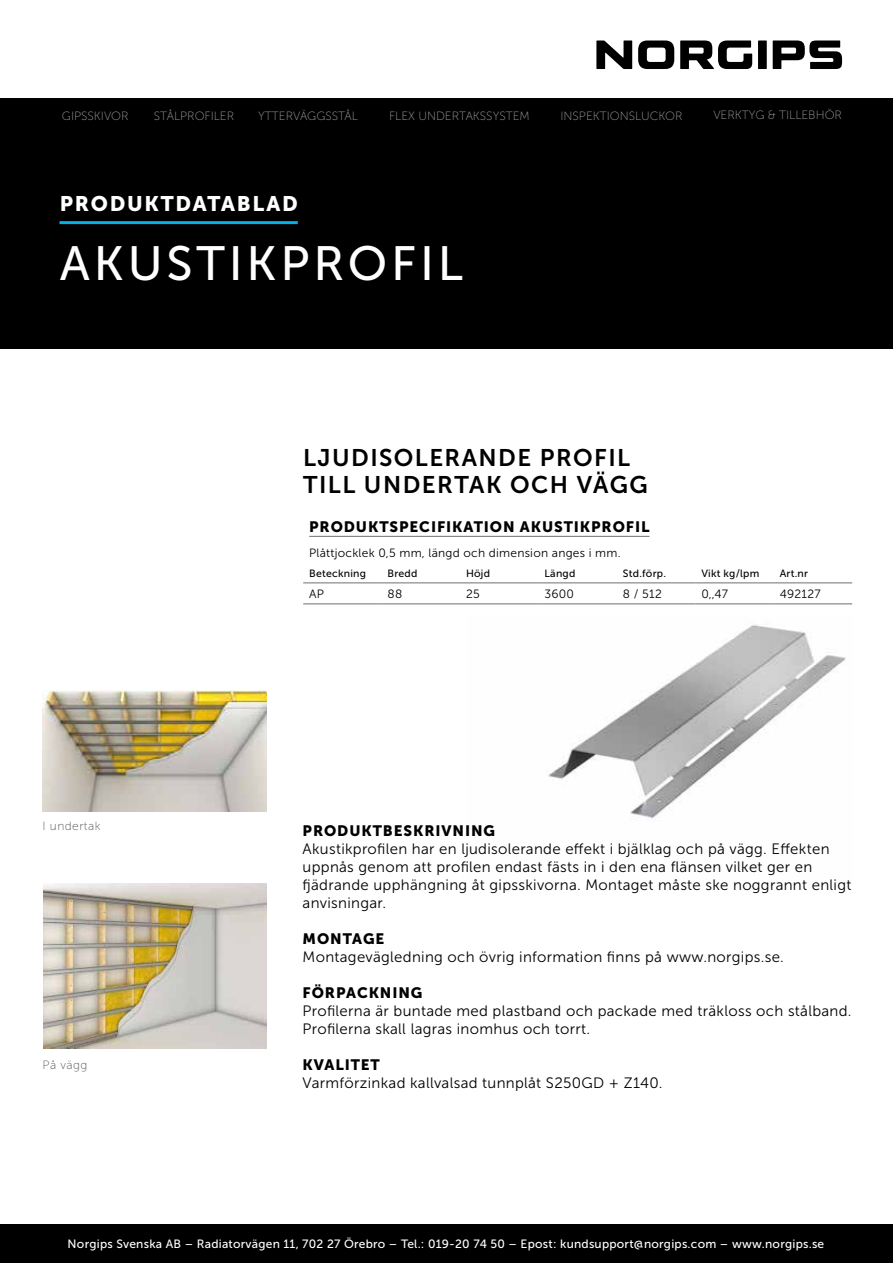
<style>
.page{position:relative;width:893px;height:1263px;background:#fff}
.page>*{position:absolute;margin:0;border:0;box-sizing:border-box;transform-origin:0 0}
.t1{font:48px "Museo Sans 500";letter-spacing:.08em;color:#fff}
.t2{font:24px/27px "Museo Sans 700";letter-spacing:.06em;color:#000}
.t3{font:21px "Museo Sans 900";letter-spacing:.08em;color:#fff}
.t4{font:15px/18px "Museo Sans 300";letter-spacing:.02em;color:#000}
.t5{font:15px "Museo Sans 900";letter-spacing:.06em;color:#000}
.t6{font:12px "Museo Sans 500";letter-spacing:.02em;color:#fff}
.t7{font:12px "Museo Sans 100";color:#9d9d9c}
.t8{font:12px "Museo Sans 300";letter-spacing:.02em;color:#000}
.t9{font:12px "Museo Sans 100";letter-spacing:.04em;color:#575756}
.t10{font:10.5px "Museo Sans 500";letter-spacing:.02em;color:#000}
</style>
<div class="page">
<div style="left:0;top:99px;width:893px;height:250px;background:#000"></div>
<div style="left:0;top:1225px;width:893px;height:38px;background:#000"></div>
<svg style="left:596px;top:41px;width:36px;height:28px"></svg>
<div style="left:758px;top:41px;width:9px;height:28px;background:#000"></div>
<svg style="left:638px;top:41px;width:36px;height:28px"></svg>
<svg style="left:773px;top:41px;width:69px;height:28px"></svg>
<svg style="left:680px;top:41px;width:72px;height:28px"></svg>
<hr style="left:59px;top:221px;width:239px;height:3px;background:#00b1eb">
<img style="left:548px;top:624px;width:298px;height:197px">
<img style="left:43px;top:691px;width:223px;height:121px">
<img style="left:43px;top:884px;width:223px;height:164px">
<hr style="left:303px;top:583px;width:79px;height:1px;background:#706f6f">
<hr style="left:382px;top:583px;width:78px;height:1px;background:#706f6f">
<hr style="left:460px;top:583px;width:78px;height:1px;background:#706f6f">
<hr style="left:538px;top:583px;width:79px;height:1px;background:#706f6f">
<hr style="left:617px;top:583px;width:78px;height:1px;background:#706f6f">
<hr style="left:695px;top:583px;width:79px;height:1px;background:#706f6f">
<hr style="left:774px;top:583px;width:78px;height:1px;background:#706f6f">
<hr style="left:303px;top:604px;width:79px;height:1px;background:#706f6f">
<hr style="left:382px;top:604px;width:78px;height:1px;background:#706f6f">
<hr style="left:460px;top:604px;width:78px;height:1px;background:#706f6f">
<hr style="left:538px;top:604px;width:79px;height:1px;background:#706f6f">
<hr style="left:617px;top:604px;width:78px;height:1px;background:#706f6f">
<hr style="left:695px;top:604px;width:79px;height:1px;background:#706f6f">
<hr style="left:774px;top:604px;width:78px;height:1px;background:#706f6f">
<hr style="left:309px;top:536px;width:340px;height:1px;background:#706f6f">
<p class="t7" style="left:62px;top:110px;width:68px">GIPSSKIVOR</p>
<p class="t7" style="left:154px;top:110px;width:82px">STÅLPROFILER</p>
<p class="t7" style="left:258px;top:109px;width:101px">YTTERVÄGGSSTÅL</p>
<p class="t7" style="left:389px;top:110px;width:142px">FLEX UNDERTAKSSYSTEM</p>
<p class="t7" style="left:560px;top:110px;width:124px">INSPEKTIONSLUCKOR</p>
<p class="t7" style="left:713px;top:108px;width:130px">VERKTYG &amp; TILLEBHÖR</p>
<h3 class="t3" style="left:60px;top:192px;width:239px">PRODUKTDATABLAD</h3>
<h1 class="t1" style="left:60px;top:237px;width:405px">AKUSTIKPROFIL</h1>
<h2 class="t2" style="left:303px;top:444px;width:346px">LJUDISOLERANDE PROFIL<br>TILL UNDERTAK OCH VÄGG</h2>
<p class="t9" style="left:43px;top:819px;width:60px">I undertak</p>
<p class="t9" style="left:43px;top:1059px;width:46px">På vägg</p>
<p class="t5" style="left:309px;top:518px;width:342px">PRODUKTSPECIFIKATION AKUSTIKPROFIL</p>
<p class="t8" style="left:309px;top:546px;width:313px">Plåttjocklek 0,5 mm, längd och dimension anges i mm.</p>
<p class="t10" style="left:309px;top:567px;width:58px">Beteckning</p>
<p class="t10" style="left:388px;top:567px;width:31px">Bredd</p>
<p class="t10" style="left:466px;top:567px;width:26px">Höjd</p>
<p class="t10" style="left:544px;top:567px;width:32px">Längd</p>
<p class="t10" style="left:623px;top:567px;width:45px">Std.förp.</p>
<p class="t10" style="left:701px;top:567px;width:59px">Vikt kg/lpm</p>
<p class="t10" style="left:780px;top:567px;width:30px">Art.nr</p>
<p class="t8" style="left:309px;top:587px;width:16px">AP</p>
<p class="t8" style="left:388px;top:587px;width:16px">88</p>
<p class="t8" style="left:466px;top:587px;width:15px">25</p>
<p class="t8" style="left:544px;top:587px;width:31px">3600</p>
<p class="t8" style="left:623px;top:587px;width:40px">8 / 512</p>
<p class="t8" style="left:701px;top:587px;width:28px">0,,47</p>
<p class="t8" style="left:780px;top:587px;width:42px">492127</p>
<p class="t5" style="left:303px;top:822px;width:194px">PRODUKTBESKRIVNING</p>
<p class="t4" style="left:303px;top:840px;width:550px">Akustikprofilen har en ljudisolerande effekt i bjälklag och på vägg. Effekten uppnås genom att profilen endast fästs in i den ena flänsen vilket ger en fjädrande upphängning åt gipsskivorna. Montaget måste ske noggrannt enligt anvisningar.</p>
<p class="t5" style="left:303px;top:930px;width:83px">MONTAGE</p>
<p class="t4" style="left:303px;top:948px;width:483px">Montagevägledning och övrig information finns på www.norgips.se.</p>
<p class="t5" style="left:303px;top:984px;width:121px">FÖRPACKNING</p>
<p class="t4" style="left:303px;top:1002px;width:551px">Profilerna är buntade med plastband och packade med träkloss och stålband.<br>Profilerna skall lagras inomhus och torrt.</p>
<p class="t5" style="left:303px;top:1056px;width:79px">KVALITET</p>
<p class="t4" style="left:303px;top:1074px;width:361px">Varmförzinkad kallvalsad tunnplåt S250GD + Z140.</p>
<p class="t6" style="left:68px;top:1237px;width:758px">Norgips Svenska AB – Radiatorvägen 11, 702 27 Örebro – Tel.: 019-20 74 50 – Epost: kundsupport@norgips.com – www.norgips.se</p>
</div>
